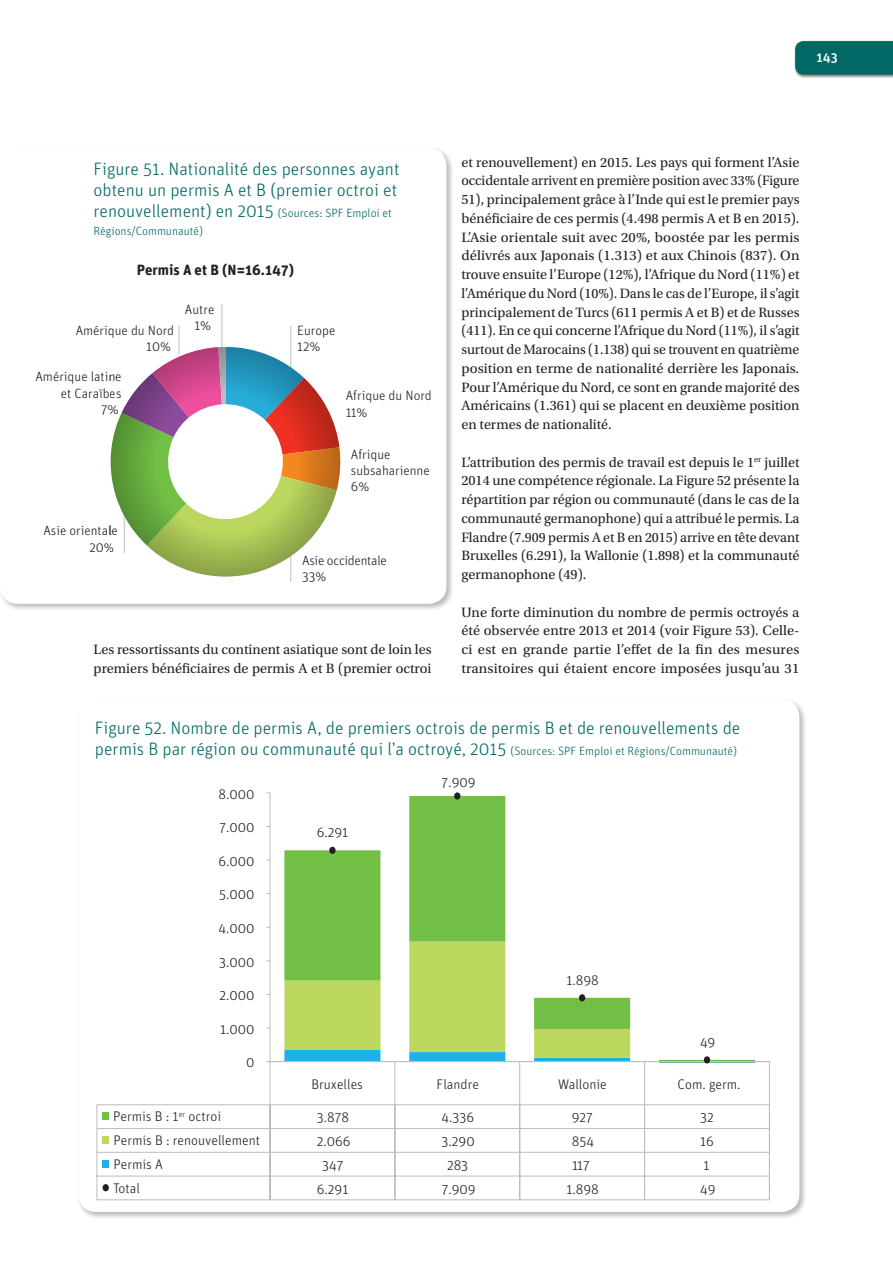
<style>
.page{position:relative;width:893px;height:1263px;background:#fff}
.page>*{position:absolute;margin:0;border:0;box-sizing:border-box;transform-origin:0 0}
.Graph_-_caption{font:300 18px/20.7px "Unit Rounded OT";color:#006965}
.t1{font:700 14.85px "Unit Rounded OT";color:#231f20}
.Body{font:14.25px/18.8px "Utopia Std";color:#231f20;text-align:justify}
.t2{font:300 13.95px "Unit Rounded OT";color:#231f20}
.t3{font:300 13.5px/16.2px "Unit Rounded OT";color:#231f20}
.t4{font:300 13.5px/16.2px "Unit Rounded OT";letter-spacing:-.02em;color:#231f20}
.t5{font:500 13.5px "Unit Rounded OT";color:#fff}
.Graph_-_caption-2{font:300 12px "Unit Rounded OT";color:#006965}
.s1{font-size:12px}
</style>
<div class="page">
<div style="left:795px;top:41px;width:98px;height:37px;background:#231f20;opacity:.3"></div>
<svg style="left:795px;top:41px;width:98px;height:34px;background:#046b66"></svg>
<div style="left:0;top:146px;width:454px;height:465px;background:#231f20;opacity:.3"></div>
<div style="left:0;top:148px;width:446px;height:456px;background:#fff;border-radius:18px"></div>
<div style="left:77px;top:697px;width:730px;height:522px;background:#231f20;opacity:.3"></div>
<div style="left:78px;top:699px;width:721px;height:513px;background:#fff;border-radius:18px"></div>
<svg style="left:395px;top:1062px;width:360px;height:1px"></svg>
<svg style="left:284px;top:796px;width:471px;height:265px"></svg>
<hr style="left:270px;top:793px;width:1px;height:268px;background:#bcbdc0">
<hr style="left:270px;top:1061px;width:499px;height:1px;background:#bcbdc0">
<hr style="left:270px;top:1061px;width:1px;height:44px;background:#bcbdc0">
<hr style="left:394px;top:1061px;width:1px;height:44px;background:#bcbdc0">
<hr style="left:519px;top:1061px;width:1px;height:44px;background:#bcbdc0">
<hr style="left:644px;top:1061px;width:1px;height:44px;background:#bcbdc0">
<hr style="left:769px;top:1061px;width:1px;height:44px;background:#bcbdc0">
<hr style="left:97px;top:1104px;width:672px;height:1px;background:#bcbdc0">
<div style="left:103px;top:1113px;width:6px;height:7px;background:#71bf44"></div>
<hr style="left:97px;top:1128px;width:672px;height:1px;background:#bcbdc0">
<div style="left:103px;top:1136px;width:6px;height:8px;background:#bbd75e"></div>
<hr style="left:97px;top:1152px;width:672px;height:1px;background:#bcbdc0">
<div style="left:103px;top:1160px;width:6px;height:7px;background:#1fb0e6"></div>
<hr style="left:97px;top:1176px;width:672px;height:1px;background:#bcbdc0">
<svg style="left:96px;top:1105px;width:1px;height:95px"></svg>
<hr style="left:97px;top:1199px;width:672px;height:1px;background:#bcbdc0">
<svg style="left:270px;top:1105px;width:1px;height:94px"></svg>
<svg style="left:394px;top:1105px;width:1px;height:94px"></svg>
<svg style="left:519px;top:1105px;width:1px;height:94px"></svg>
<svg style="left:644px;top:1105px;width:1px;height:94px"></svg>
<svg style="left:769px;top:1105px;width:1px;height:95px"></svg>
<div style="left:103px;top:1184px;width:6px;height:7px;background:#231f20;border-radius:50%"></div>
<div style="left:329px;top:847px;width:7px;height:7px;background:#231f20;border-radius:50%"></div>
<div style="left:454px;top:792px;width:6px;height:8px;background:#231f20;border-radius:50%"></div>
<div style="left:579px;top:994px;width:6px;height:7px;background:#231f20;border-radius:50%"></div>
<div style="left:704px;top:1056px;width:6px;height:7px;background:#231f20;border-radius:50%"></div>
<hr style="left:222px;top:304px;width:1px;height:51px;background:#bcbdc0">
<svg style="left:110px;top:326px;width:231px;height:256px"></svg>
<svg style="left:111px;top:347px;width:229px;height:230px;background:#9f9970"></svg>
<div style="left:182px;top:418px;width:89px;height:89px;background:#fff;border-radius:50%"></div>
<p class="t5" style="left:816px;top:49px;width:23px">143</p>
<p class="Graph_-_caption" style="left:94px;top:159px;width:308px">Figure 51. Nationalité des personnes ayant obtenu un permis A et B (premier octroi et renouvellement) en 2015 <span class="s1">(Sources: SPF Emploi et</span></p>
<p class="Graph_-_caption-2" style="left:94px;top:223px;width:111px">Régions/Communauté)</p>
<p class="t1" style="left:137px;top:260px;width:159px">Permis A et B (N=16.147)</p>
<p class="t3" style="left:76px;top:322px;width:100px;text-align:right">Amérique du Nord<br>10%</p>
<p class="t3" style="left:36px;top:369px;width:88px;text-align:right">Amérique latine et Caraïbes<br>7%</p>
<p class="t3" style="left:185px;top:301px;width:31px;text-align:center">Autre<br>1%</p>
<p class="t3" style="left:43px;top:523px;width:76px;text-align:right">Asie orientale<br>20%</p>
<p class="t3" style="left:297px;top:322px;width:40px">Europe<br>12%</p>
<p class="t3" style="left:346px;top:388px;width:88px">Afrique du Nord<br>11%</p>
<p class="t3" style="left:351px;top:446px;width:80px">Afrique subsaharienne<br>6%</p>
<p class="t4" style="left:302px;top:552px;width:86px">Asie occidentale<br>33%</p>
<p class="Body" style="left:94px;top:640px;width:340px">Les ressortissants du continent asiatique sont de loin les premiers bénéficiaires de permis A et B (premier octroi</p>
<p class="Body" style="left:461px;top:153px;width:340px">et renouvellement) en 2015. Les pays qui forment l’Asie occidentale arrivent en première position avec 33% (Figure 51), principalement grâce à l’Inde qui est le premier pays bénéficiaire de ces permis (4.498 permis A et B en 2015).<br>L’Asie orientale suit avec 20%, boostée par les permis délivrés aux Japonais (1.313) et aux Chinois (837). On trouve ensuite l’Europe (12%), l’Afrique du Nord (11%) et l’Amérique du Nord (10%). Dans le cas de l’Europe, il s’agit principalement de Turcs (611 permis A et B) et de Russes (411). En ce qui concerne l’Afrique du Nord (11%), il s’agit surtout de Marocains (1.138) qui se trouvent en quatrième position en terme de nationalité derrière les Japonais.<br>Pour l’Amérique du Nord, ce sont en grande majorité des Américains (1.361) qui se placent en deuxième position en termes de nationalité.</p>
<p class="Body" style="left:461px;top:453px;width:340px">L’attribution des permis de travail est depuis le 1<sup>er</sup> juillet 2014 une compétence régionale. La Figure 52 présente la répartition par région ou communauté (dans le cas de la communauté germanophone) qui a attribué le permis. La Flandre (7.909 permis A et B en 2015) arrive en tête devant Bruxelles (6.291), la Wallonie (1.898) et la communauté germanophone (49).</p>
<p class="Body" style="left:461px;top:603px;width:340px">Une forte diminution du nombre de permis octroyés a été observée entre 2013 et 2014 (voir Figure 53). Celle&shy;ci est en grande partie l’effet de la fin des mesures transitoires qui étaient encore imposées jusqu’au 31</p>
<p class="Graph_-_caption" style="left:95px;top:718px;width:647px">Figure 52. Nombre de permis A, de premiers octrois de permis B et de renouvellements de permis B par région ou communauté qui l’a octroyé, 2015 <span class="s1">(Sources: SPF Emploi et Régions/Communauté)</span></p>
<p class="t2" style="left:219px;top:786px;width:38px">8.000</p>
<p class="t2" style="left:219px;top:819px;width:37px">7.000</p>
<p class="t2" style="left:218px;top:853px;width:38px">6.000</p>
<p class="t2" style="left:219px;top:886px;width:37px">5.000</p>
<p class="t2" style="left:219px;top:920px;width:38px">4.000</p>
<p class="t2" style="left:219px;top:954px;width:37px">3.000</p>
<p class="t2" style="left:220px;top:987px;width:37px">2.000</p>
<p class="t2" style="left:220px;top:1021px;width:36px">1.000</p>
<p class="t2" style="left:246px;top:1054px;width:10px">0</p>
<p class="t2" style="left:317px;top:824px;width:33px">6.291</p>
<p class="t2" style="left:442px;top:774px;width:36px">7.909</p>
<p class="t2" style="left:566px;top:972px;width:34px">1.898</p>
<p class="t2" style="left:700px;top:1034px;width:17px">49</p>
<p class="t2" style="left:311px;top:1076px;width:53px">Bruxelles</p>
<p class="t2" style="left:437px;top:1076px;width:44px">Flandre</p>
<p class="t2" style="left:558px;top:1076px;width:50px">Wallonie</p>
<p class="t2" style="left:678px;top:1076px;width:64px">Com. germ.</p>
<p class="t2" style="left:113px;top:1108px;width:110px">Permis B : 1<sup>er</sup> octroi</p>
<p class="t2" style="left:317px;top:1109px;width:34px">3.878</p>
<p class="t2" style="left:442px;top:1109px;width:34px">4.336</p>
<p class="t2" style="left:572px;top:1109px;width:23px">927</p>
<p class="t2" style="left:700px;top:1109px;width:15px">32</p>
<p class="t2" style="left:113px;top:1132px;width:148px">Permis B : renouvellement</p>
<p class="t2" style="left:317px;top:1133px;width:35px">2.066</p>
<p class="t2" style="left:442px;top:1133px;width:35px">3.290</p>
<p class="t2" style="left:572px;top:1133px;width:24px">854</p>
<p class="t2" style="left:700px;top:1133px;width:15px">16</p>
<p class="t2" style="left:113px;top:1156px;width:51px">Permis A</p>
<p class="t2" style="left:322px;top:1157px;width:23px">347</p>
<p class="t2" style="left:447px;top:1157px;width:23px">283</p>
<p class="t2" style="left:572px;top:1157px;width:19px">117</p>
<p class="t2" style="left:703px;top:1157px;width:8px">1</p>
<p class="t2" style="left:113px;top:1179px;width:28px">Total</p>
<p class="t2" style="left:317px;top:1181px;width:33px">6.291</p>
<p class="t2" style="left:442px;top:1181px;width:36px">7.909</p>
<p class="t2" style="left:566px;top:1181px;width:34px">1.898</p>
<p class="t2" style="left:700px;top:1181px;width:17px">49</p>
</div>
